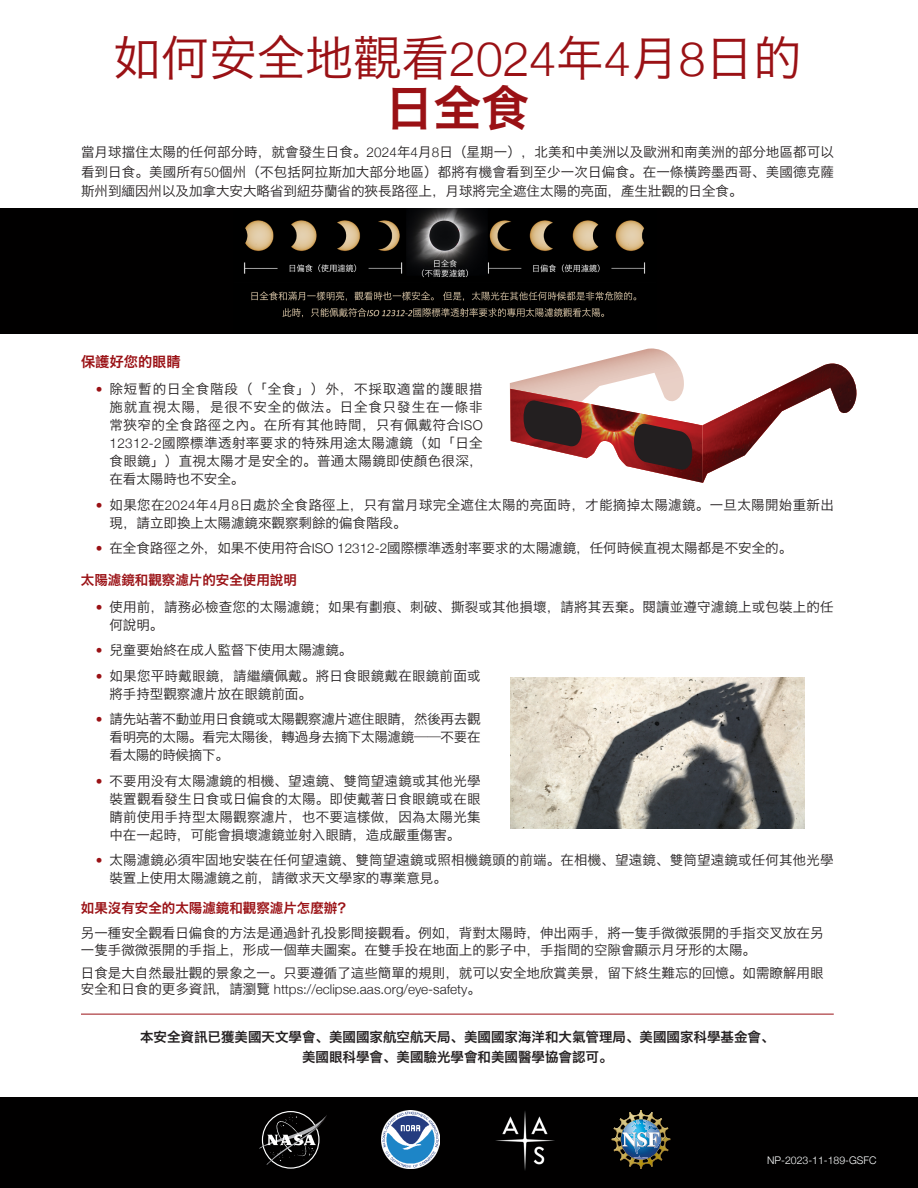
<style>
.page{position:relative;width:918px;height:1188px;background:#fff}
.page>*{position:absolute;margin:0;border:0;box-sizing:border-box;transform-origin:0 0}
.t1{font:48px/49.5px "Hiragino Sans GB W3";color:#9a1115;text-align:center}
.t2{font:14.25px "Hiragino Sans GB W6";color:#9a1115}
.t3{font:13.5px/18px "Hiragino Sans GB W3";color:#231f20;text-align:justify}
.t4{font:13.5px/18px "Hiragino Sans GB W3";letter-spacing:.025em;color:#231f20}
.t5{font:13.5px/19.5px "Hiragino Sans GB W6";color:#231f20;text-align:center}
.t6{font:13.5px/18px "Hiragino Sans GB W3";letter-spacing:.02em;color:#231f20}
.t7{font:13.5px "Hiragino Sans GB W6";color:#9a1115}
.t8{font:300 10.5px "Helvetica Neue";color:#fff}
.s1{font-family:"Helvetica Neue";font-weight:300}
.s2{font-family:"Hiragino Sans GB W6"}
.s3{font-family:"Helvetica Neue";font-weight:300;color:#9a1115}
</style>
<div class="page">
<div style="left:0;top:208px;width:918px;height:126px;background:#010000"></div>
<img style="left:244px;top:208px;width:402px;height:110px">
<svg style="left:510px;top:349px;width:347px;height:134px"></svg>
<div style="left:0;top:1097px;width:918px;height:91px;background:#010000"></div>
<svg style="left:259px;top:1114px;width:68px;height:51px"></svg>
<img style="left:381px;top:1111px;width:58px;height:58px">
<img style="left:495px;top:1111px;width:60px;height:59px">
<img style="left:612px;top:1110px;width:58px;height:59px">
<img style="left:511px;top:678px;width:294px;height:150px">
<hr style="left:81px;top:1014px;width:753px;height:1px;background:#9a1115">
<h1 class="t1" style="left:113px;top:33px;width:690px">如何安全地觀看<span class="s1">2024</span>年<span class="s1">4</span>月<span class="s1">8</span>日的<span class="s2">日全食</span></h1>
<p class="t3" style="left:81px;top:142px;width:754px;line-height:19.5px">當月球擋住太陽的任何部分時，就會發生日食。<span class="s1">2024</span>年<span class="s1">4</span>月<span class="s1">8</span>日（星期一），北美和中美洲以及歐洲和南美洲的部分地區都可以看到日食。美國所有<span class="s1">50</span>個州（不包括阿拉斯加大部分地區）都將有機會看到至少一次日偏食。在一條橫跨墨西哥、美國德克薩斯州到緬因州以及加拿大安大略省到紐芬蘭省的狹長路徑上，月球將完全遮住太陽的亮面，產生壯觀的日全食。</p>
<h2 class="t2" style="left:81px;top:353px;width:101px">保護好您的眼睛</h2>
<p class="t3" style="left:109px;top:380px;width:375px;text-indent:-14px"><span class="s3">•</span> 除短暫的日全食階段（「全食」）外，不採取適當的護眼措施就直視太陽，是很不安全的做法。日全食只發生在一條非常狹窄的全食路徑之內。在所有其他時間，只有佩戴符合<span class="s1">ISO 12312-2</span>國際標準透射率要求的特殊用途太陽濾鏡（如「日全食眼鏡」）直視太陽才是安全的。普通太陽鏡即使顏色很深，在看太陽時也不安全。</p>
<p class="t4" style="left:110px;top:496px;width:726px;text-indent:-14px"><span class="s3">•</span> 如果您在<span class="s1">2024</span>年<span class="s1">4</span>月<span class="s1">8</span>日處於全食路徑上，只有當月球完全遮住太陽的亮面時，才能摘掉太陽濾鏡。一旦太陽開始重新出現，請立即換上太陽濾鏡來觀察剩餘的偏食階段。</p>
<p class="t3" style="left:96px;top:539px;width:698px"><span class="s3">•</span> 在全食路徑之外，如果不使用符合<span class="s1">ISO 12312-2</span>國際標準透射率要求的太陽濾鏡，任何時候直視太陽都是不安全的。</p>
<h2 class="t7" style="left:81px;top:571px;width:217px">太陽濾鏡和觀察濾片的安全使用說明</h2>
<p class="t3" style="left:109px;top:598px;width:726px;text-indent:-14px"><span class="s3">•</span> 使用前，請務必檢查您的太陽濾鏡；如果有劃痕、刺破、撕裂或其他損壞，請將其丟棄。閱讀並遵守濾鏡上或包裝上的任何說明。</p>
<p class="t3" style="left:96px;top:641px;width:258px"><span class="s3">•</span> 兒童要始終在成人監督下使用太陽濾鏡。</p>
<p class="t6" style="left:109px;top:667px;width:373px;text-indent:-14px"><span class="s3">•</span> 如果您平時戴眼鏡，請繼續佩戴。將日食眼鏡戴在眼鏡前面或將手持型觀察濾片放在眼鏡前面。</p>
<p class="t3" style="left:109px;top:710px;width:373px;text-indent:-14px"><span class="s3">•</span> 請先站著不動並用日食鏡或太陽觀察濾片遮住眼睛，然後再去觀看明亮的太陽。看完太陽後，轉過身去摘下太陽濾鏡——不要在看太陽的時候摘下。</p>
<p class="t3" style="left:109px;top:772px;width:373px;text-indent:-14px"><span class="s3">•</span> 不要用没有太陽濾鏡的相機、望遠鏡、雙筒望遠鏡或其他光學裝置觀看發生日食或日偏食的太陽。即使戴著日食眼鏡或在眼睛前使用手持型太陽觀察濾片，也不要這樣做，因為太陽光集中在一起時，可能會損壞濾鏡並射入眼睛，造成嚴重傷害。</p>
<p class="t3" style="left:109px;top:851px;width:726px;text-indent:-14px"><span class="s3">•</span> 太陽濾鏡必須牢固地安裝在任何望遠鏡、雙筒望遠鏡或照相機鏡頭的前端。在相機、望遠鏡、雙筒望遠鏡或任何其他光學裝置上使用太陽濾鏡之前，請徵求天文學家的專業意見。</p>
<h2 class="t7" style="left:81px;top:899px;width:271px">如果沒有安全的太陽濾鏡和觀察濾片怎麼辦？</h2>
<p class="t3" style="left:81px;top:925px;width:744px;line-height:16.2px">另一種安全觀看日偏食的方法是通過針孔投影間接觀看。例如，背對太陽時，伸出兩手，將一隻手微微張開的手指交叉放在另一隻手微微張開的手指上，形成一個華夫圖案。在雙手投在地面上的影子中，手指間的空隙會顯示月牙形的太陽。</p>
<p class="t3" style="left:81px;top:965px;width:744px;line-height:16.2px">日食是大自然最壯觀的景象之一。只要遵循了這些簡單的規則，就可以安全地欣賞美景，留下終生難忘的回憶。如需瞭解用眼安全和日食的更多資訊，請瀏覽 <span class="s1">https://eclipse.aas.org/eye-safety</span>。</p>
<p class="t5" style="left:140px;top:1027px;width:636px">本安全資訊已獲美國天文學會、美國國家航空航天局、美國國家海洋和大氣管理局、美國國家科學基金會、美國眼科學會、美國驗光學會和美國醫學協會認可。</p>
<p class="t8" style="left:767px;top:1151px;width:111px">NP-2023-11-189-GSFC</p>
</div>
